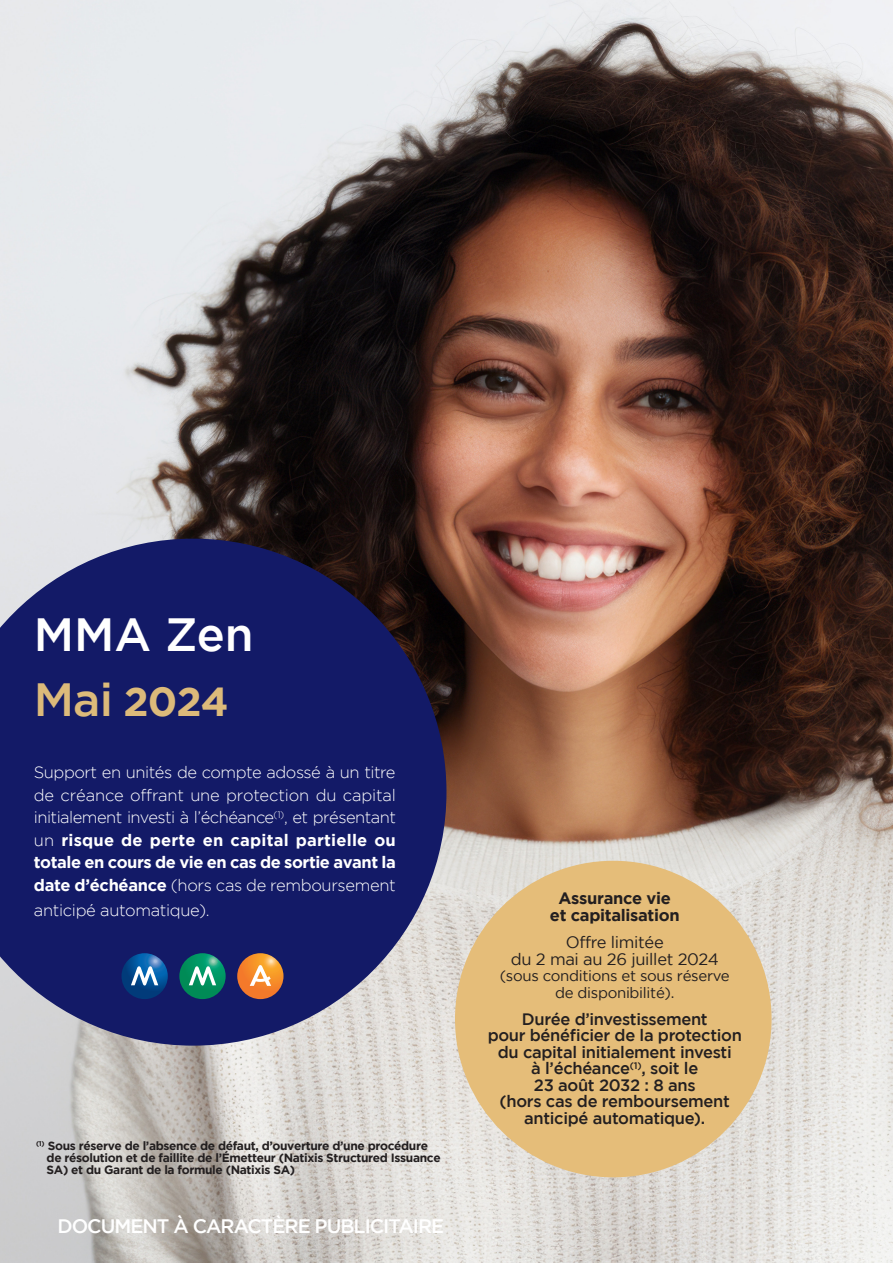
<style>
.page{position:relative;width:893px;height:1263px;background:#fff}
.page>*{position:absolute;margin:0;border:0;box-sizing:border-box;transform-origin:0 0}
.t1{font:500 46.5px "Gotham";color:#fff}
.t2{font:700 40.5px "Gotham";color:#dcba7a}
.t3{font:500 19.5px "Gotham";letter-spacing:-.05em;color:#fff}
.t4{font:300 16.5px/22.5px "Gotham";letter-spacing:-.02em;color:#fff;text-align:justify}
.t5{font:500 16.5px/16.5px "Gotham";letter-spacing:-.02em;color:#231f20;text-align:center}
.t6{font:16.5px/16.5px "Gotham";letter-spacing:-.02em;color:#231f20;text-align:center}
.t7{font:700 16.5px/16.5px "Gotham";letter-spacing:-.02em;color:#231f20;text-align:center}
.t8{font:15px/16.5px "Gotham";letter-spacing:-.02em;color:#231f20;text-align:center}
.t9{font:700 12px "Gotham";letter-spacing:-.03em;color:#231f20}
.s1{font-weight:500;font-size:46.5px}
.s2{font-weight:700}
</style>
<div class="page">
<img style="left:0;top:0;width:893px;height:1263px">
<svg style="left:0;top:539px;width:446px;height:507px;background:#2a2e6e"></svg>
<div style="left:455px;top:861px;width:317px;height:316px;background:#e5bd79;border-radius:50%"></div>
<svg style="left:179px;top:953px;width:47px;height:46px"></svg>
<svg style="left:122px;top:953px;width:46px;height:46px"></svg>
<svg style="left:237px;top:953px;width:47px;height:46px"></svg>
<svg style="left:131px;top:966px;width:27px;height:19px"></svg>
<svg style="left:189px;top:966px;width:27px;height:19px"></svg>
<svg style="left:250px;top:965px;width:21px;height:21px"></svg>
<p class="t1" style="left:34px;top:608px;width:221px">MMA Zen</p>
<p class="t2" style="left:34px;top:679px;width:197px"><span class="s1">Mai</span> 2024</p>
<p class="t4" style="left:34px;top:761px;width:364px">Support en unités de compte adossé à un titre de créance offrant une protection du capital initialement investi à l’échéance<sup>(1)</sup>, et présentant un <span class="s2">risque de perte en capital partielle ou totale en cours de vie en cas de sortie avant la date d’échéance</span> (hors cas de remboursement</p>
<p class="t4" style="left:34px;top:899px;width:177px">anticipé automatique).</p>
<p class="t9" style="left:36px;top:1139px;width:394px"><sup>(1)</sup> Sous réserve de l’absence de défaut, d’ouverture d’une procédure</p>
<p class="t9" style="left:47px;top:1151px;width:396px">de résolution et de faillite de l’Émetteur (Natixis Structured Issuance</p>
<p class="t9" style="left:47px;top:1163px;width:250px">SA) et du Garant de la formule (Natixis SA)</p>
<p class="t3" style="left:57px;top:1214px;width:388px">DOCUMENT À CARACTÈRE PUBLICITAIRE</p>
<p class="t7" style="left:550px;top:890px;width:131px">Assurance vie et capitalisation</p>
<p class="t6" style="left:511px;top:934px;width:209px">Offre limitée<br>du 2 mai au 26 juillet 2024</p>
<p class="t8" style="left:500px;top:967px;width:231px">(sous conditions et sous réserve de disponibilité).</p>
<p class="t5" style="left:488px;top:1010px;width:256px">Durée d’investissement<br>pour bénéficier de la protection du capital initialement investi<br>à l’échéance<sup>(1)</sup>, soit le<br>23 août 2032 : 8 ans<br>(hors cas de remboursement anticipé automatique).</p>
</div>
